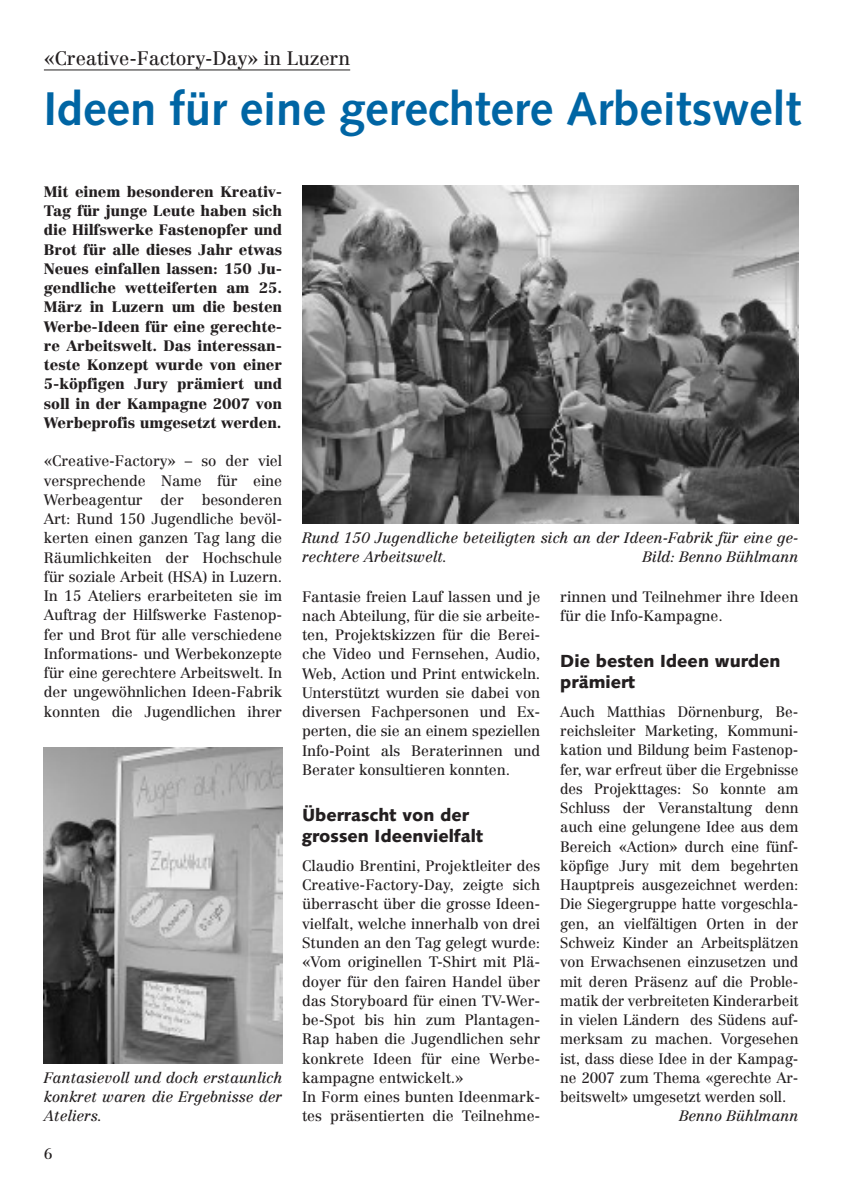
<style>
.page{position:relative;width:844px;height:1191px;background:#fff}
.page>*{position:absolute;margin:0;border:0;box-sizing:border-box;transform-origin:0 0}
.t1{font:700 47.25px "Syntax";letter-spacing:-.005em;color:#0065a4}
.t2{font:19.25px "Centennial";letter-spacing:-.005em;color:#231f20}
.t3{font:900 17.5px/21px "Syntax";color:#231f20}
.t4{font:14.88px/19.2px "Centennial";letter-spacing:-.005em;color:#231f20;text-align:justify}
.t5{font:900 14.88px/19.2px "Centennial";letter-spacing:-.005em;color:#231f20;text-align:justify}
.t6{font:italic 14.88px/19.2px "Centennial";letter-spacing:-.005em;color:#231f20;text-align:justify}
</style>
<div class="page">
<hr style="left:44px;top:69px;width:306px;height:1px;background:#231f20">
<img style="left:302px;top:185px;width:496px;height:339px">
<img style="left:44px;top:748px;width:238px;height:315px">
<p class="t2" style="left:44px;top:50px;width:308px">«Creative-Factory-Day» in Luzern</p>
<h1 class="t1" style="left:44px;top:89px;width:758px">Ideen für eine gerechtere Arbeitswelt</h1>
<p class="t5" style="left:44px;top:183px;width:240px">Mit einem besonderen Kreativ-Tag für junge Leute haben sich die Hilfswerke Fastenopfer und Brot für alle dieses Jahr etwas Neues einfallen lassen: 150 Ju&shy;gendliche wetteiferten am 25.<br>März in Luzern um die besten Werbe-Ideen für eine gerechte&shy;re Arbeitswelt. Das interessan&shy;teste Konzept wurde von einer 5-köpfigen Jury prämiert und soll in der Kampagne 2007 von Werbeprofis umgesetzt werden.</p>
<p class="t4" style="left:44px;top:453px;width:240px">«Creative-Factory» – so der viel versprechende Name für eine Werbeagentur der besonderen Art: Rund 150 Jugendliche bevöl&shy;kerten einen ganzen Tag lang die Räumlichkeiten der Hochschule für soziale Arbeit (HSA) in Luzern.<br>In 15 Ateliers erarbeiteten sie im Auftrag der Hilfswerke Fastenop&shy;fer und Brot für alle verschiedene Informations- und Werbekonzepte für eine gerechtere Arbeitswelt. In der ungewöhnlichen Ideen-Fabrik konnten die Jugendlichen ihrer</p>
<p class="t6" style="left:44px;top:1069px;width:240px">Fantasievoll und doch erstaunlich konkret waren die Ergebnisse der Ateliers.</p>
<p class="t4" style="left:44px;top:1145px;width:10px">6</p>
<p class="t6" style="left:302px;top:529px;width:498px">Rund 150 Jugendliche beteiligten sich an der Ideen-Fabrik für eine ge&shy;rechtere Arbeitswelt.</p>
<p class="t6" style="left:642px;top:548px;width:157px">Bild: Benno Bühlmann</p>
<p class="t4" style="left:302px;top:588px;width:240px">Fantasie freien Lauf lassen und je nach Abteilung, für die sie arbeite&shy;ten, Projektskizzen für die Berei&shy;che Video und Fernsehen, Audio, Web, Action und Print entwickeln.<br>Unterstützt wurden sie dabei von diversen Fachpersonen und Ex&shy;perten, die sie an einem speziellen Info-Point als Beraterinnen und Berater konsultieren konnten.</p>
<p class="t3" style="left:302px;top:806px;width:182px">Überrascht von der grossen Ideenvielfalt</p>
<p class="t4" style="left:302px;top:857px;width:240px;text-align:left">Claudio Brentini, Projektleiter des<br>Creative-Factory-Day, zeigte sich überrascht über die grosse Ideen&shy;vielfalt, welche innerhalb von drei<br>Stunden an den Tag gelegt wurde: «Vom originellen T-Shirt mit Plä&shy;doyer für den fairen Handel über das Storyboard für einen TV-Wer&shy;be-Spot bis hin zum Plantagen-<br>Rap haben die Jugendlichen sehr konkrete Ideen für eine Werbe&shy;kampagne entwickelt.»<br>In Form eines bunten Ideenmark&shy;tes präsentierten die Teilnehme-</p>
<p class="t4" style="left:560px;top:588px;width:240px">rinnen und Teilnehmer ihre Ideen für die Info-Kampagne.</p>
<p class="t3" style="left:560px;top:652px;width:222px">Die besten Ideen wurden prämiert</p>
<p class="t4" style="left:560px;top:703px;width:240px">Auch Matthias Dörnenburg, Be&shy;reichsleiter Marketing, Kommuni&shy;kation und Bildung beim Fastenop&shy;fer, war erfreut über die Ergebnisse des Projekttages: So konnte am Schluss der Veranstaltung denn auch eine gelungene Idee aus dem Bereich «Action» durch eine fünf&shy;köpfige Jury mit dem begehrten Hauptpreis ausgezeichnet werden:<br>Die Siegergruppe hatte vorgeschla&shy;gen, an vielfältigen Orten in der Schweiz Kinder an Arbeitsplätzen von Erwachsenen einzusetzen und mit deren Präsenz auf die Proble&shy;matik der verbreiteten Kinderarbeit in vielen Ländern des Südens auf&shy;merksam zu machen. Vorgesehen ist, dass diese Idee in der Kampag&shy;ne 2007 zum Thema «gerechte Ar&shy;beitswelt» umgesetzt werden soll.</p>
<p class="t6" style="left:679px;top:1107px;width:121px">Benno Bühlmann</p>
</div>
